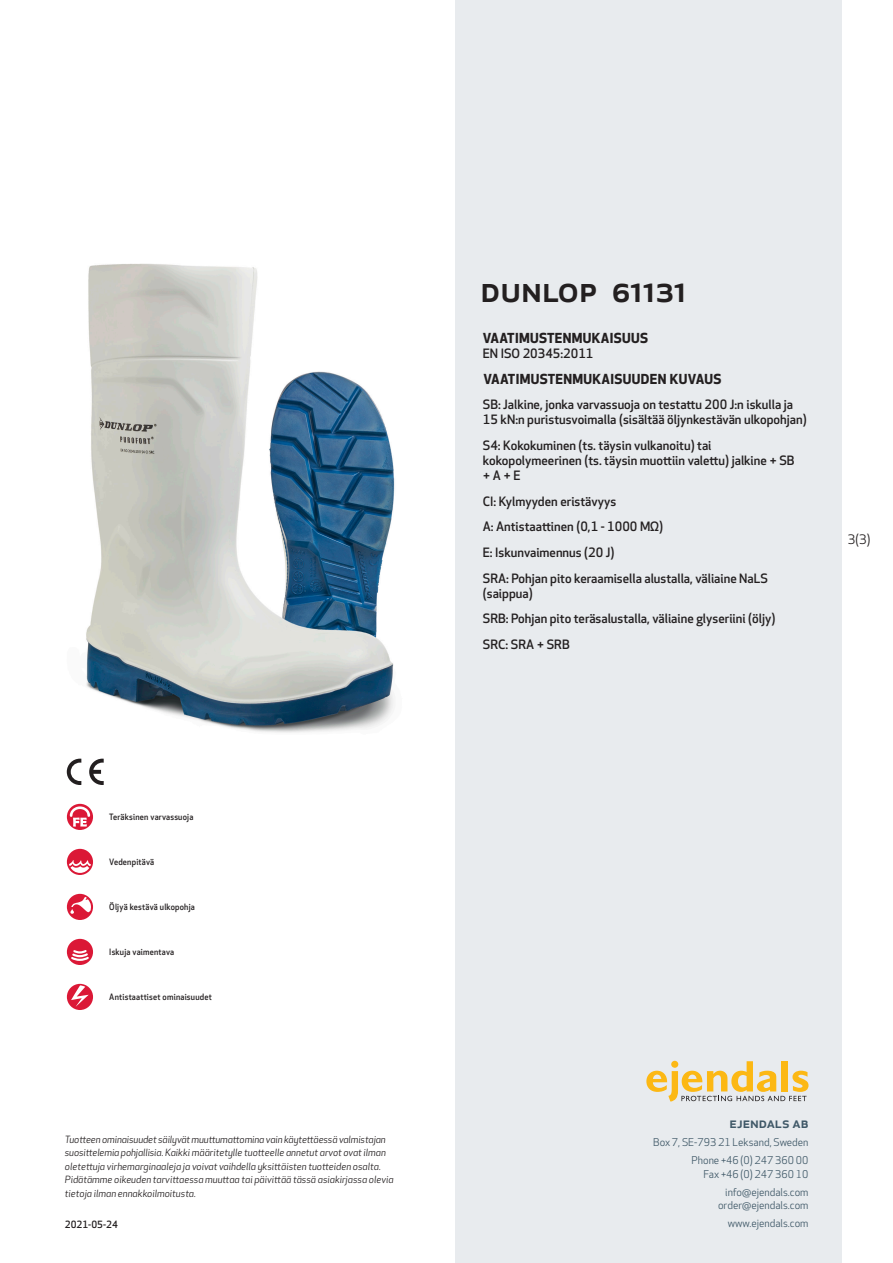
<style>
.page{position:relative;width:893px;height:1263px;background:#fff}
.page>*{position:absolute;margin:0;border:0;box-sizing:border-box;transform-origin:0 0}
.prodname{font:500 36px "Apex New";color:#231f20}
.t1{font:500 15px "Apex New";color:#405968}
.Funktion_body{font:700 13.5px "Apex New";letter-spacing:.025em;color:#231f20}
.t2{font:12.75px "Apex New";color:#231f20}
.Funktion_body-2{font:500 12.6px/15px "Apex New";color:#231f20}
.t3{font:10.5px/18px "Apex New";color:#405968;text-align:right}
.t4{font:italic 9.75px/13.5px "Apex New";color:#231f20}
.t5{font:500 9.75px "Apex New";color:#231f20}
.Funktion_body-3{font:500 8.55px "Apex New";letter-spacing:.025em;color:#231f20;scale:.95 1}
</style>
<div class="page">
<div style="left:455px;top:0;width:387px;height:1263px;background:#e8ebee"></div>
<svg style="left:646px;top:1061px;width:162px;height:40px"></svg>
<img style="left:86px;top:263px;width:309px;height:470px">
<svg style="left:67px;top:804px;width:26px;height:26px"></svg>
<svg style="left:70px;top:806px;width:20px;height:21px"></svg>
<div style="left:67px;top:849px;width:26px;height:26px;background:#db1836;border-radius:50%"></div>
<svg style="left:69px;top:860px;width:22px;height:13px"></svg>
<div style="left:67px;top:894px;width:26px;height:26px;background:#db1836;border-radius:50%"></div>
<svg style="left:70px;top:897px;width:21px;height:17px"></svg>
<div style="left:67px;top:939px;width:26px;height:26px;background:#db1836;border-radius:50%"></div>
<svg style="left:69px;top:950px;width:22px;height:12px"></svg>
<div style="left:67px;top:984px;width:26px;height:26px;background:#db1836;border-radius:50%"></div>
<svg style="left:71px;top:985px;width:18px;height:22px"></svg>
<svg style="left:89px;top:759px;width:15px;height:26px"></svg>
<svg style="left:67px;top:759px;width:14px;height:26px"></svg>
<p class="Funktion_body-3" style="left:109px;top:811px;width:90px">Teräksinen varvassuoja</p>
<p class="Funktion_body-3" style="left:109px;top:856px;width:49px">Vedenpitävä</p>
<p class="Funktion_body-3" style="left:109px;top:901px;width:92px">Öljyä kestävä ulkopohja</p>
<p class="Funktion_body-3" style="left:109px;top:946px;width:70px">Iskuja vaimentava</p>
<p class="Funktion_body-3" style="left:109px;top:991px;width:109px">Antistaattiset ominaisuudet</p>
<p class="t4" style="left:65px;top:1132px;width:330px">Tuotteen ominaisuudet säilyvät muuttumattomina vain käytettäessä valmistajan suosittelemia pohjallisia. Kaikki määritetylle tuotteelle annetut arvot ovat ilman oletettuja virhemarginaaleja ja voivat vaihdella yksittäisten tuotteiden osalta.<br>Pidätämme oikeuden tarvittaessa muuttaa tai päivittää tässä asiakirjassa olevia tietoja ilman ennakkoilmoitusta.</p>
<p class="t5" style="left:65px;top:1218px;width:54px">2021-05-24</p>
<p class="prodname" style="left:480px;top:265px;width:208px">Dunlop 61131</p>
<p class="Funktion_body" style="left:483px;top:328px;width:167px">VAATIMUSTENMUKAISUUS</p>
<p class="Funktion_body-2" style="left:483px;top:346px;width:112px">EN ISO 20345:2011</p>
<p class="Funktion_body" style="left:483px;top:369px;width:239px">VAATIMUSTENMUKAISUUDEN KUVAUS</p>
<p class="Funktion_body-2" style="left:483px;top:397px;width:325px">SB: Jalkine, jonka varvassuoja on testattu 200 J:n iskulla ja<br>15 kN:n puristusvoimalla (sisältää öljynkestävän ulkopohjan)</p>
<p class="Funktion_body-2" style="left:483px;top:438px;width:313px">S4: Kokokuminen (ts. täysin vulkanoitu) tai kokopolymeerinen (ts. täysin muottiin valettu) jalkine + SB + A + E</p>
<p class="Funktion_body-2" style="left:483px;top:493px;width:135px">CI: Kylmyyden eristävyys</p>
<p class="Funktion_body-2" style="left:483px;top:519px;width:182px">A: Antistaattinen (0,1 - 1000 MΩ)</p>
<p class="Funktion_body-2" style="left:483px;top:545px;width:133px">E: Iskunvaimennus (20 J)</p>
<p class="Funktion_body-2" style="left:483px;top:570px;width:287px">SRA: Pohjan pito keraamisella alustalla, väliaine NaLS (saippua)</p>
<p class="Funktion_body-2" style="left:483px;top:611px;width:294px">SRB: Pohjan pito teräsalustalla, väliaine glyseriini (öljy)</p>
<p class="Funktion_body-2" style="left:483px;top:637px;width:88px">SRC: SRA + SRB</p>
<p class="t2" style="left:848px;top:531px;width:24px">3(3)</p>
<p class="t1" style="left:729px;top:1113px;width:80px">ejendals ab</p>
<p class="t3" style="left:653px;top:1133px;width:157px">Box 7, SE-793 21 Leksand, Sweden<br>Phone +46 (0) 247 360 00</p>
<p class="t3" style="left:703px;top:1165px;width:107px">Fax +46 (0) 247 360 10 info@ejendals.com</p>
<p class="t3" style="left:718px;top:1196px;width:92px">order@ejendals.com</p>
<p class="t3" style="left:728px;top:1215px;width:82px">www.ejendals.com</p>
</div>
